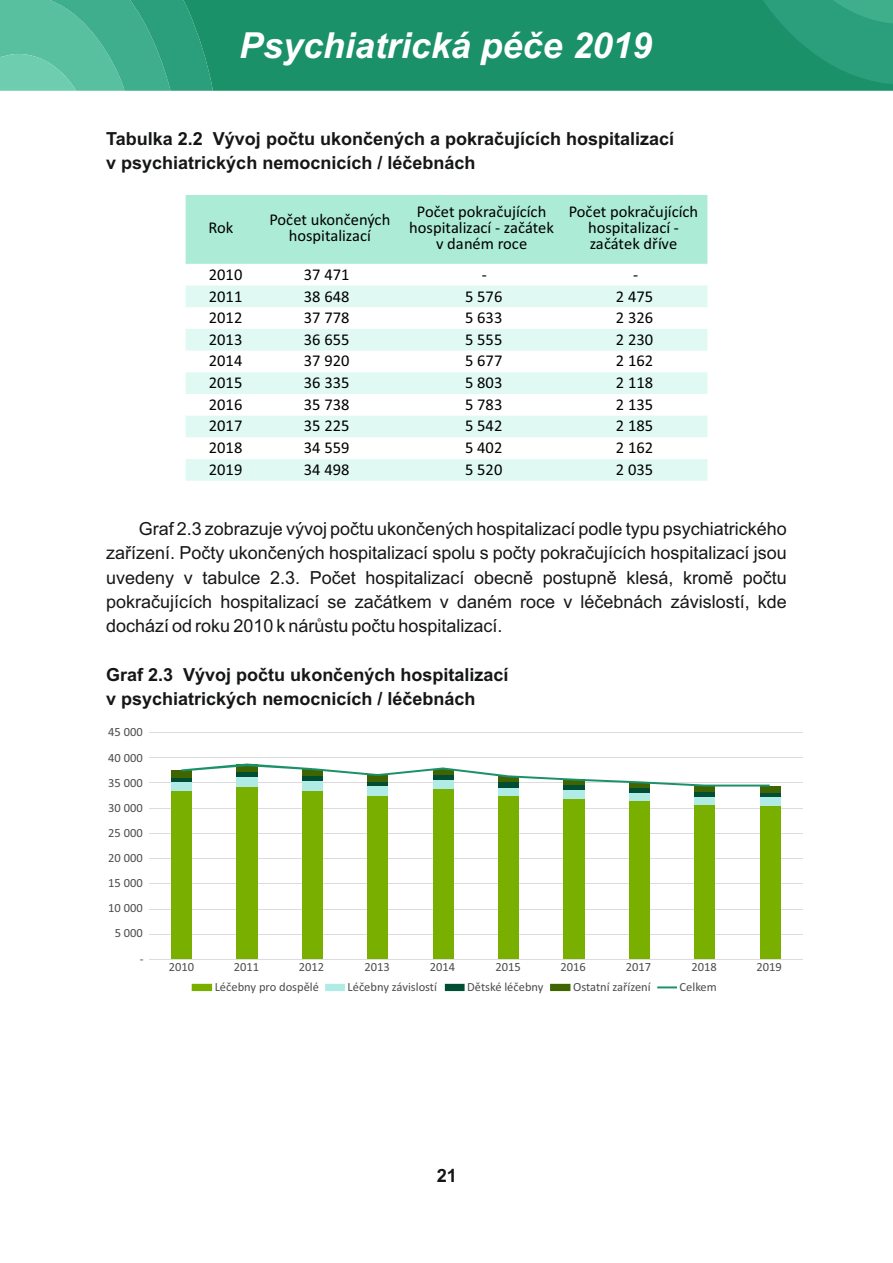
<style>
.page{position:relative;width:893px;height:1263px;background:#fff}
.page>*{position:absolute;margin:0;border:0;box-sizing:border-box;transform-origin:0 0}
.t1{font:italic 700 35.85px "Arial";color:#fff}
.t2{font:700 18.3px "Arial";color:#151616}
.t3{font:18px/24.5px "Arial";color:#151616;text-align:justify}
.t4{font:700 18px/24.5px "Arial";color:#151616}
.t5{font:16.5px/21.8px "Calibri";color:#000;text-align:center}
.t6{font:12.45px "Calibri";color:#4b4c4c}
</style>
<div class="page">
<div style="left:186px;top:195px;width:521px;height:69px;background:#acecd6"></div>
<div style="left:186px;top:285px;width:521px;height:22px;background:#e0faf3"></div>
<div style="left:186px;top:329px;width:521px;height:22px;background:#e0faf3"></div>
<div style="left:186px;top:372px;width:521px;height:22px;background:#e0faf3"></div>
<div style="left:186px;top:416px;width:521px;height:21px;background:#e0faf3"></div>
<div style="left:186px;top:459px;width:521px;height:22px;background:#e0faf3"></div>
<svg style="left:0;top:0;width:180px;height:91px;background:#4db797"></svg>
<div style="left:180px;top:0;width:713px;height:91px;background:#1a9169"></div>
<svg style="left:758px;top:0;width:135px;height:85px;background:#269a75"></svg>
<svg style="left:149px;top:934px;width:654px;height:1px"></svg>
<svg style="left:149px;top:909px;width:654px;height:1px"></svg>
<svg style="left:149px;top:883px;width:654px;height:1px"></svg>
<svg style="left:149px;top:858px;width:654px;height:1px"></svg>
<svg style="left:149px;top:833px;width:654px;height:1px"></svg>
<svg style="left:149px;top:808px;width:654px;height:1px"></svg>
<svg style="left:149px;top:959px;width:654px;height:1px"></svg>
<div style="left:760px;top:806px;width:20px;height:153px;background:#79b000"></div>
<div style="left:694px;top:805px;width:20px;height:154px;background:#79b000"></div>
<div style="left:629px;top:801px;width:20px;height:158px;background:#79b000"></div>
<div style="left:563px;top:798px;width:21px;height:161px;background:#79b000"></div>
<div style="left:498px;top:796px;width:20px;height:163px;background:#79b000"></div>
<div style="left:433px;top:788px;width:20px;height:171px;background:#79b000"></div>
<div style="left:367px;top:796px;width:21px;height:163px;background:#79b000"></div>
<div style="left:302px;top:790px;width:21px;height:169px;background:#79b000"></div>
<div style="left:236px;top:786px;width:21px;height:173px;background:#79b000"></div>
<div style="left:171px;top:790px;width:21px;height:169px;background:#79b000"></div>
<div style="left:760px;top:797px;width:20px;height:9px;background:#b0ebe6"></div>
<div style="left:694px;top:796px;width:20px;height:9px;background:#b0ebe6"></div>
<div style="left:629px;top:792px;width:20px;height:9px;background:#b0ebe6"></div>
<div style="left:563px;top:790px;width:21px;height:8px;background:#b0ebe6"></div>
<div style="left:498px;top:787px;width:20px;height:9px;background:#b0ebe6"></div>
<div style="left:433px;top:780px;width:20px;height:8px;background:#b0ebe6"></div>
<div style="left:367px;top:786px;width:21px;height:10px;background:#b0ebe6"></div>
<div style="left:302px;top:781px;width:21px;height:9px;background:#b0ebe6"></div>
<div style="left:171px;top:782px;width:21px;height:8px;background:#b0ebe6"></div>
<div style="left:760px;top:792px;width:20px;height:5px;background:#004e33"></div>
<hr style="left:694px;top:792px;width:20px;height:4px;background:#004e33">
<hr style="left:629px;top:788px;width:20px;height:4px;background:#004e33">
<div style="left:563px;top:785px;width:21px;height:5px;background:#004e33"></div>
<div style="left:498px;top:782px;width:20px;height:5px;background:#004e33"></div>
<div style="left:760px;top:786px;width:20px;height:6px;background:#406400"></div>
<svg style="left:694px;top:786px;width:20px;height:6px"></svg>
<div style="left:629px;top:782px;width:20px;height:6px;background:#406400"></div>
<svg style="left:149px;top:763px;width:654px;height:23px"></svg>
<svg style="left:192px;top:984px;width:20px;height:7px"></svg>
<svg style="left:325px;top:984px;width:20px;height:7px"></svg>
<svg style="left:445px;top:984px;width:20px;height:7px"></svg>
<svg style="left:550px;top:984px;width:20px;height:7px"></svg>
<svg style="left:657px;top:986px;width:20px;height:2px"></svg>
<h1 class="t1" style="left:239px;top:32px;width:415px">Psychiatrická péče 2019</h1>
<p class="t4" style="left:106px;top:128px;width:569px">Tabulka 2.2 Vývoj počtu ukončených a pokračujících hospitalizací v psychiatrických nemocnicích / léčebnách</p>
<p class="t5" style="left:269px;top:213px;width:123px;line-height:16.4px">Počet ukončených hospitalizací</p>
<p class="t5" style="left:409px;top:204px;width:146px;line-height:16.4px">Počet pokračujících hospitalizací - začátek v daném roce</p>
<p class="t5" style="left:569px;top:204px;width:131px;line-height:16.4px">Počet pokračujících hospitalizací - začátek dříve</p>
<p class="t5" style="left:304px;top:265px;width:47px">37 471</p>
<p class="t5" style="left:482px;top:265px;width:7px">-</p>
<p class="t5" style="left:304px;top:287px;width:47px">38 648</p>
<p class="t5" style="left:465px;top:287px;width:39px">5 576</p>
<p class="t5" style="left:616px;top:287px;width:39px">2 475</p>
<p class="t5" style="left:304px;top:308px;width:47px">37 778</p>
<p class="t5" style="left:465px;top:308px;width:39px">5 633</p>
<p class="t5" style="left:616px;top:308px;width:39px">2 326</p>
<p class="t5" style="left:304px;top:330px;width:47px">36 655</p>
<p class="t5" style="left:465px;top:330px;width:39px">5 555</p>
<p class="t5" style="left:616px;top:330px;width:39px">2 230</p>
<p class="t5" style="left:304px;top:351px;width:47px">37 920</p>
<p class="t5" style="left:465px;top:351px;width:39px">5 677</p>
<p class="t5" style="left:616px;top:351px;width:39px">2 162</p>
<p class="t5" style="left:304px;top:373px;width:47px">36 335</p>
<p class="t5" style="left:465px;top:373px;width:39px">5 803</p>
<p class="t5" style="left:616px;top:373px;width:39px">2 118</p>
<p class="t5" style="left:304px;top:395px;width:47px">35 738</p>
<p class="t5" style="left:465px;top:395px;width:39px">5 783</p>
<p class="t5" style="left:616px;top:395px;width:39px">2 135</p>
<p class="t5" style="left:304px;top:416px;width:47px">35 225</p>
<p class="t5" style="left:465px;top:416px;width:39px">5 542</p>
<p class="t5" style="left:616px;top:416px;width:39px">2 185</p>
<p class="t5" style="left:304px;top:438px;width:47px">34 559</p>
<p class="t5" style="left:465px;top:438px;width:39px">5 402</p>
<p class="t5" style="left:616px;top:438px;width:39px">2 162</p>
<p class="t5" style="left:304px;top:460px;width:47px">34 498</p>
<p class="t5" style="left:465px;top:460px;width:39px">5 520</p>
<p class="t5" style="left:616px;top:460px;width:39px">2 035</p>
<p class="t5" style="left:209px;top:218px;width:26px">Rok</p>
<p class="t5" style="left:209px;top:265px;width:35px">2010</p>
<p class="t5" style="left:633px;top:265px;width:7px">-</p>
<p class="t5" style="left:209px;top:287px;width:35px;text-align:justify">2011<br>2012<br>2013<br>2014<br>2015<br>2016<br>2017<br>2018<br>2019</p>
<p class="t3" style="left:106px;top:518px;width:682px;text-indent:33px">Graf 2.3 zobrazuje vývoj počtu ukončených hospitalizací podle typu psychiatrického zařízení. Počty ukončených hospitalizací spolu s počty pokračujících hospitalizací jsou uvedeny v tabulce 2.3. Počet hospitalizací obecně postupně klesá, kromě počtu pokračujících hospitalizací se začátkem v daném roce v léčebnách závislostí, kde dochází od roku 2010 k nárůstu počtu hospitalizací.</p>
<p class="t4" style="left:106px;top:664px;width:404px">Graf 2.3 Vývoj počtu ukončených hospitalizací v psychiatrických nemocnicích / léčebnách</p>
<p class="t6" style="left:108px;top:726px;width:36px">45 000</p>
<p class="t6" style="left:108px;top:752px;width:36px">40 000</p>
<p class="t6" style="left:108px;top:777px;width:36px">35 000</p>
<p class="t6" style="left:108px;top:802px;width:36px">30 000</p>
<p class="t6" style="left:108px;top:827px;width:36px">25 000</p>
<p class="t6" style="left:108px;top:853px;width:36px">20 000</p>
<p class="t6" style="left:108px;top:878px;width:36px">15 000</p>
<p class="t6" style="left:108px;top:903px;width:36px">10 000</p>
<p class="t6" style="left:115px;top:928px;width:30px">5 000</p>
<p class="t6" style="left:140px;top:953px;width:5px">-</p>
<p class="t6" style="left:169px;top:961px;width:27px">2010</p>
<p class="t6" style="left:234px;top:961px;width:27px">2011</p>
<p class="t6" style="left:299px;top:961px;width:27px">2012</p>
<p class="t6" style="left:365px;top:961px;width:27px">2013</p>
<p class="t6" style="left:430px;top:961px;width:27px">2014</p>
<p class="t6" style="left:495px;top:961px;width:27px">2015</p>
<p class="t6" style="left:561px;top:961px;width:27px">2016</p>
<p class="t6" style="left:626px;top:961px;width:27px">2017</p>
<p class="t6" style="left:691px;top:961px;width:27px">2018</p>
<p class="t6" style="left:756px;top:961px;width:27px">2019</p>
<p class="t6" style="left:215px;top:982px;width:106px">Léčebny pro dospělé</p>
<p class="t6" style="left:348px;top:982px;width:91px">Léčebny závislostí</p>
<p class="t6" style="left:467px;top:982px;width:78px">Dětské léčebny</p>
<p class="t6" style="left:573px;top:982px;width:79px">Ostatní zařízení</p>
<p class="t6" style="left:680px;top:982px;width:39px">Celkem</p>
<p class="t2" style="left:437px;top:1169px;width:22px">21</p>
</div>
